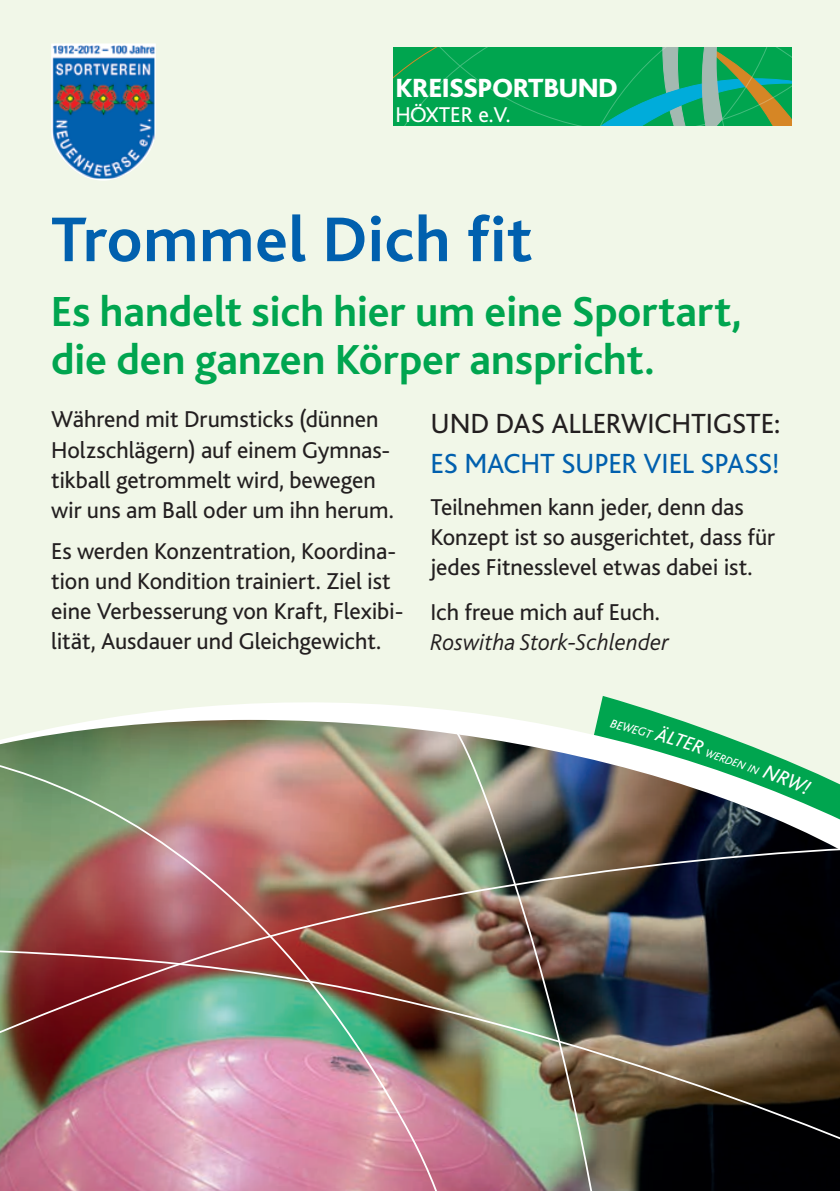
<style>
.page{position:relative;width:840px;height:1191px;background:#fff}
.page>*{position:absolute;margin:0;border:0;box-sizing:border-box;transform-origin:0 0}
.t1{font:700 66px "Bliss";letter-spacing:.01em;color:#0160ae}
.t2{font:700 44px/48px "Bliss";color:#00a54f}
.t3{font:29px "Bliss";letter-spacing:-.005em;color:#231f20}
.t4{font:29px "Bliss";letter-spacing:-.005em;color:#0160ae}
.t5{font:800 27.6px "Bliss";color:#fff}
.t6{font:24px/30px "Bliss";letter-spacing:-.005em;color:#231f20}
.t7{font:italic 300 24px "Bliss";color:#231f20}
.t8{font:22.4px "Bliss";color:#fff}
.t9{font:italic 12.4px "Bliss";color:#fff}
</style>
<div class="page">
<div style="left:0;top:0;width:839px;height:1191px;background:#f1f7e8"></div>
<img style="left:643px;top:720px;width:196px;height:118px">
<svg style="left:51px;top:43px;width:105px;height:138px"></svg>
<img style="left:53px;top:46px;width:101px;height:132px">
<svg style="left:393px;top:47px;width:397px;height:79px;background:#14a55d"></svg>
<svg style="left:558px;top:700px;width:85px;height:138px;background:#7a948f"></svg>
<svg style="left:0;top:702px;width:558px;height:136px;background:#aca791"></svg>
<img style="left:0;top:838px;width:839px;height:62px">
<img style="left:0;top:900px;width:839px;height:291px">
<svg style="left:609px;top:719px;width:14px;height:11px"></svg>
<svg style="left:653px;top:724px;width:158px;height:71px"></svg>
<p class="t5" style="left:395px;top:74px;width:223px">KREISSPORTBUND</p>
<p class="t8" style="left:395px;top:102px;width:116px">HÖXTER e.V.</p>
<h1 class="t1" style="left:51px;top:205px;width:482px">Trommel Dich fit</h1>
<h2 class="t2" style="left:51px;top:289px;width:691px">Es handelt sich hier um eine Sportart, die den ganzen Körper anspricht.</h2>
<p class="t6" style="left:51px;top:405px;width:344px">Während mit Drumsticks (dünnen Holzschlägern) auf einem Gymnas&shy;tikball getrommelt wird, bewegen wir uns am Ball oder um ihn herum.</p>
<p class="t6" style="left:51px;top:537px;width:353px">Es werden Konzentration, Koordina&shy;tion und Kondition trainiert. Ziel ist eine Verbesserung von Kraft, Flexibi&shy;lität, Ausdauer und Gleichgewicht.</p>
<p class="t3" style="left:430px;top:409px;width:351px">UND DAS ALLERWICHTIGSTE:</p>
<p class="t4" style="left:430px;top:449px;width:351px">ES MACHT SUPER VIEL SPASS!</p>
<p class="t6" style="left:430px;top:493px;width:346px">Teilnehmen kann jeder, denn das<br>Konzept ist so ausgerichtet, dass für jedes Fitnesslevel etwas dabei ist.</p>
<p class="t6" style="left:430px;top:598px;width:231px">Ich freue mich auf Euch.</p>
<p class="t7" style="left:430px;top:630px;width:240px">Roswitha Stork-Schlender</p>
<p class="t9" style="left:624px;top:720px;width:31px;rotate:16deg">WEGT</p>
</div>
